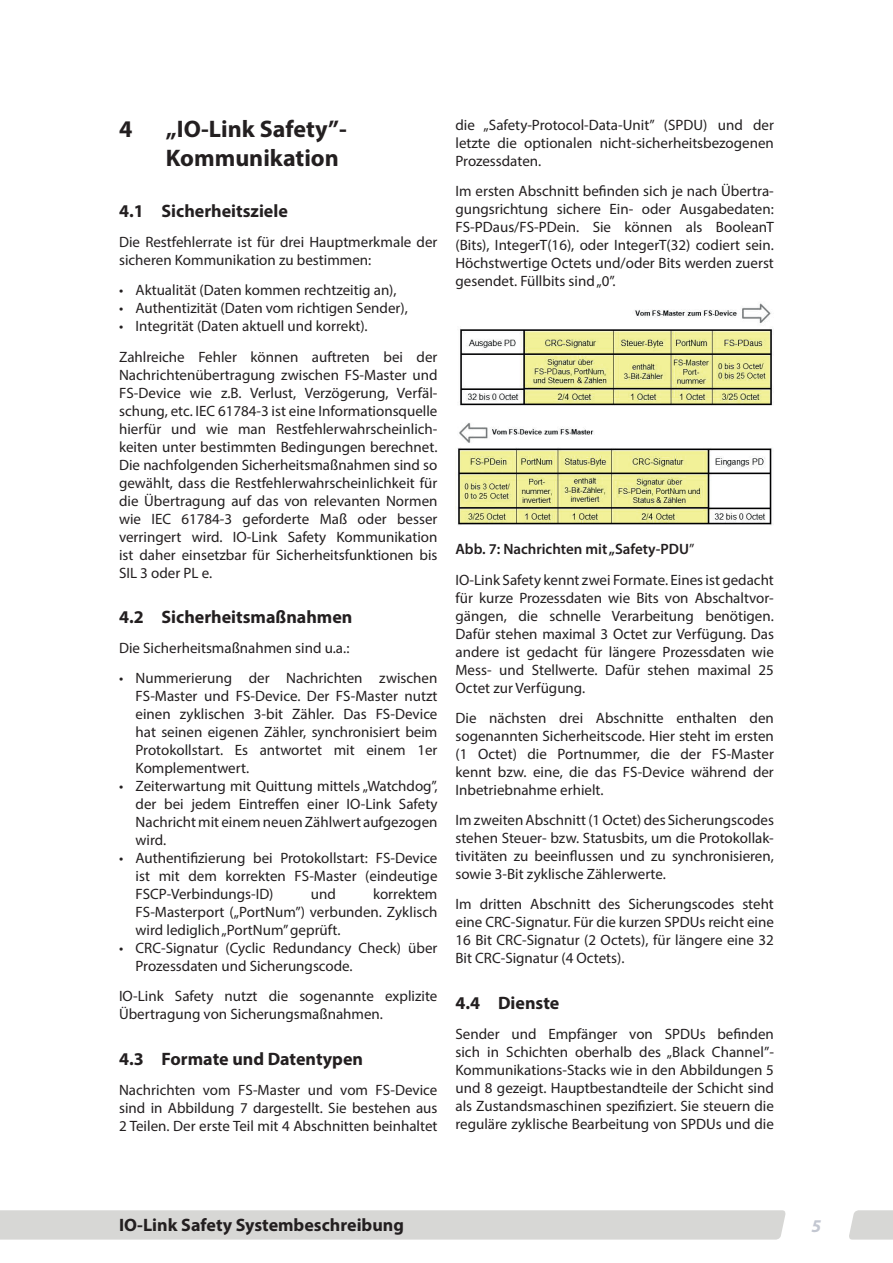
<style>
.page{position:relative;width:893px;height:1263px;background:#fff}
.page>*{position:absolute;margin:0;border:0;box-sizing:border-box;transform-origin:0 0}
.t1{font:700 24px/28.8px "Myriad Pro";color:#231f20}
.t2{font:700 18px "Myriad Pro";color:#231f20}
.t3{font:italic 700 18px "Myriad Pro";color:#c3c7d1}
.t4{font:15px/18px "Myriad Pro";color:#231f20;text-align:justify}
.s1{font-weight:600}
</style>
<div class="page">
<svg style="left:849px;top:1210px;width:44px;height:29px"></svg>
<div style="left:0;top:1210px;width:786px;height:29px;background:#d7d7d5"></div>
<img style="left:455px;top:303px;width:317px;height:222px">
<h1 class="t1" style="left:119px;top:114px;width:15px">4</h1>
<h1 class="t1" style="left:166px;top:114px;width:182px">„IO-Link Safety”-<br>Kommunikation</h1>
<p class="t2" style="left:119px;top:200px;width:170px">4.1 Sicherheitsziele</p>
<p class="t4" style="left:119px;top:233px;width:320px">Die Restfehlerrate ist für drei Hauptmerkmale der sicheren Kommunikation zu bestimmen:</p>
<p class="t4" style="left:119px;top:281px;width:279px">• Aktualität (Daten kommen rechtzeitig an),</p>
<p class="t4" style="left:119px;top:299px;width:290px">• Authentizität (Daten vom richtigen Sender),</p>
<p class="t4" style="left:119px;top:311px;width:320px;line-height:30px">• Integrität (Daten aktuell und korrekt).<br>Zahlreiche Fehler können auftreten bei der</p>
<p class="t4" style="left:119px;top:365px;width:320px">Nachrichtenübertragung zwischen FS-Master und FS-Device wie z.B. Verlust, Verzögerung, Verfäl&shy;schung, etc. IEC 61784-3 ist eine Informationsquelle hierfür und wie man Restfehlerwahrscheinlich&shy;keiten unter bestimmten Bedingungen berechnet.<br>Die nachfolgenden Sicherheitsmaßnahmen sind so gewählt, dass die Restfehlerwahrscheinlichkeit für die Übertragung auf das von relevanten Normen wie IEC 61784-3 geforderte Maß oder besser verringert wird. IO-Link Safety Kommunikation ist daher einsetzbar für Sicherheitsfunktionen bis SIL 3 oder PL e.</p>
<p class="t2" style="left:119px;top:605px;width:235px">4.2 Sicherheitsmaßnahmen</p>
<p class="t4" style="left:119px;top:639px;width:232px">Die Sicherheitsmaßnahmen sind u.a.:</p>
<p class="t4" style="left:136px;top:669px;width:303px;text-indent:-16px">• Nummerierung der Nachrichten zwischen FS-Master und FS-Device. Der FS-Master nutzt einen zyklischen 3-bit Zähler. Das FS-Device hat seinen eigenen Zähler, synchronisiert beim Protokollstart. Es antwortet mit einem 1er Komplementwert.</p>
<p class="t4" style="left:136px;top:777px;width:303px;text-indent:-16px">• Zeiterwartung mit Quittung mittels „Watchdog”, der bei jedem Eintreffen einer IO-Link Safety Nachricht mit einem neuen Zählwert aufgezogen wird.</p>
<p class="t4" style="left:136px;top:849px;width:303px;text-indent:-16px">• Authentifizierung bei Protokollstart: FS-Device ist mit dem korrekten FS-Master (eindeutige FSCP-Verbindungs-ID)</p>
<p class="t4" style="left:136px;top:885px;width:303px;text-indent:237px">korrektem FS-Masterport („PortNum”) verbunden. Zyklisch wird lediglich „PortNum” geprüft.</p>
<p class="t4" style="left:136px;top:939px;width:303px;text-indent:-16px">• CRC-Signatur (Cyclic Redundancy Check) über<br>Prozessdaten und Sicherungscode.</p>
<p class="t4" style="left:119px;top:987px;width:320px">IO-Link Safety nutzt die sogenannte explizite<br>Übertragung von Sicherungsmaßnahmen.</p>
<p class="t2" style="left:119px;top:1047px;width:245px">4.3 Formate und Datentypen</p>
<p class="t4" style="left:119px;top:1080px;width:320px">Nachrichten vom FS-Master und vom FS-Device sind in Abbildung 7 dargestellt. Sie bestehen aus 2 Teilen. Der erste Teil mit 4 Abschnitten beinhaltet</p>
<p class="t4" style="left:311px;top:885px;width:27px">und</p>
<p class="t4" style="left:455px;top:116px;width:320px">die „Safety-Protocol-Data-Unit” (SPDU) und der letzte die optionalen nicht-sicherheitsbezogenen Prozessdaten.</p>
<p class="t4" style="left:455px;top:182px;width:320px">Im ersten Abschnitt befinden sich je nach Übertra&shy;gungsrichtung sichere Ein- oder Ausgabedaten:<br>FS-PDaus/FS-PDein. Sie können als BooleanT (Bits), IntegerT(16), oder IntegerT(32) codiert sein.<br>Höchstwertige Octets und/oder Bits werden zuerst gesendet. Füllbits sind „0”.</p>
<p class="t4" style="left:455px;top:532px;width:320px;line-height:31.5px"><span class="s1">Abb. 7: Nachrichten mit „Safety-PDU</span>”<br>IO-Link Safety kennt zwei Formate. Eines ist gedacht</p>
<p class="t4" style="left:455px;top:589px;width:320px">für kurze Prozessdaten wie Bits von Abschaltvor&shy;gängen, die schnelle Verarbeitung benötigen.<br>Dafür stehen maximal 3 Octet zur Verfügung. Das andere ist gedacht für längere Prozessdaten wie Mess- und Stellwerte. Dafür stehen maximal 25<br>Octet zur Verfügung.</p>
<p class="t4" style="left:455px;top:709px;width:320px">Die nächsten drei Abschnitte enthalten den sogenannten Sicherheitscode. Hier steht im ersten (1 Octet) die Portnummer, die der FS-Master kennt bzw. eine, die das FS-Device während der Inbetriebnahme erhielt.</p>
<p class="t4" style="left:455px;top:811px;width:320px">Im zweiten Abschnitt (1 Octet) des Sicherungscodes stehen Steuer- bzw. Statusbits, um die Protokollak&shy;tivitäten zu beeinflussen und zu synchronisieren, sowie 3-Bit zyklische Zählerwerte.</p>
<p class="t4" style="left:455px;top:895px;width:320px">Im dritten Abschnitt des Sicherungscodes steht eine CRC-Signatur. Für die kurzen SPDUs reicht eine 16 Bit CRC-Signatur (2 Octets), für längere eine 32<br>Bit CRC-Signatur (4 Octets).</p>
<p class="t2" style="left:455px;top:991px;width:105px">4.4 Dienste</p>
<p class="t4" style="left:455px;top:1024px;width:320px">Sender und Empfänger von SPDUs befinden sich in Schichten oberhalb des „Black Channel”- Kommunikations-Stacks wie in den Abbildungen 5 und 8 gezeigt. Hauptbestandteile der Schicht sind als Zustandsmaschinen spezifiziert. Sie steuern die reguläre zyklische Bearbeitung von SPDUs und die</p>
<p class="t2" style="left:119px;top:1213px;width:286px">IO-Link Safety Systembeschreibung</p>
<p class="t3" style="left:811px;top:1214px;width:11px">5</p>
</div>
